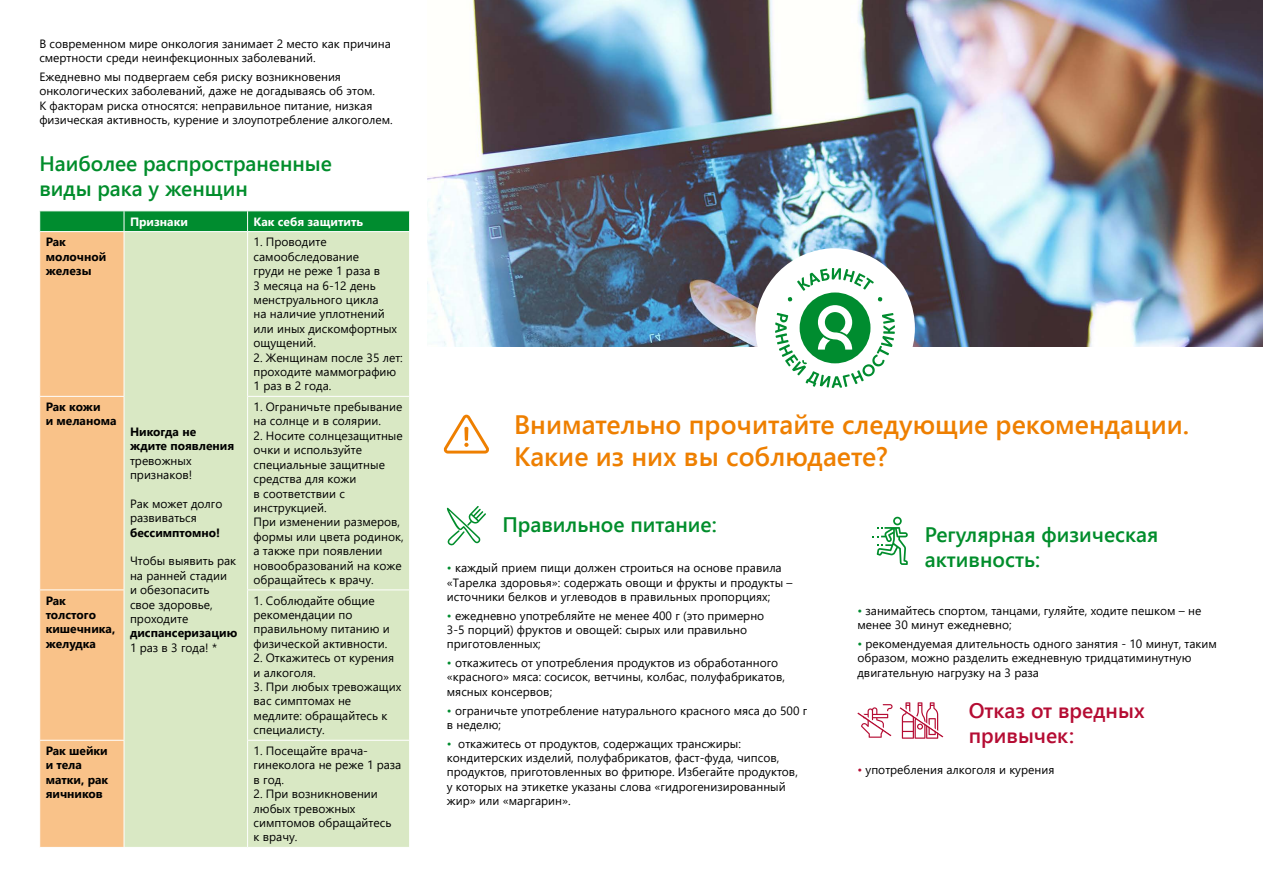
<style>
.page{position:relative;width:1263px;height:893px;background:#fff}
.page>*{position:absolute;margin:0;border:0;box-sizing:border-box;transform-origin:0 0}
.t1{font:600 26.7px/32px "Segoe UI";color:#ee7f00}
.t2{font:600 21px/25.2px "Segoe UI";color:#008d2b}
.t3{font:600 21px/25.2px "Segoe UI";color:#b50c33}
.t4{font:12px/14.4px "Segoe UI";color:#000}
.t5{font:700 12px/14.4px "Segoe UI";color:#000}
.t6{font:700 12px "Segoe UI";color:#fff}
.s1{color:#008c2f}
.s2{color:#b50c33}
</style>
<div class="page">
<svg style="left:40px;top:232px;width:84px;height:615px;background:#f9c38c"></svg>
<div style="left:124px;top:232px;width:285px;height:615px;background:#d9e8c4"></div>
<div style="left:39px;top:211px;width:371px;height:20px;background:#008c2f"></div>
<hr style="left:124px;top:232px;width:1px;height:164px;background:#fff">
<hr style="left:247px;top:232px;width:1px;height:164px;background:#fff">
<hr style="left:39px;top:396px;width:85px;height:1px;background:#fff">
<hr style="left:124px;top:397px;width:1px;height:192px;background:#fff">
<hr style="left:247px;top:396px;width:163px;height:1px;background:#fff">
<hr style="left:247px;top:397px;width:1px;height:192px;background:#fff">
<hr style="left:39px;top:589px;width:85px;height:1px;background:#fff">
<hr style="left:124px;top:590px;width:1px;height:150px;background:#fff">
<hr style="left:247px;top:589px;width:163px;height:1px;background:#fff">
<hr style="left:247px;top:590px;width:1px;height:150px;background:#fff">
<hr style="left:39px;top:740px;width:85px;height:1px;background:#fff">
<hr style="left:124px;top:741px;width:1px;height:106px;background:#fff">
<hr style="left:247px;top:740px;width:163px;height:1px;background:#fff">
<hr style="left:247px;top:741px;width:1px;height:106px;background:#fff">
<img style="left:427px;top:0;width:836px;height:347px">
<div style="left:755px;top:248px;width:160px;height:160px;background:#fff;border-radius:50%"></div>
<svg style="left:775px;top:268px;width:120px;height:120px"></svg>
<svg style="left:444px;top:415px;width:45px;height:39px"></svg>
<svg style="left:447px;top:506px;width:39px;height:39px"></svg>
<svg style="left:872px;top:517px;width:36px;height:48px"></svg>
<svg style="left:857px;top:702px;width:87px;height:37px"></svg>
<p class="t4" style="left:39px;top:36px;width:353px">В современном мире онкология занимает 2 место как причина смертности среди неинфекционных заболеваний.</p>
<p class="t4" style="left:39px;top:69px;width:355px">Ежедневно мы подвергаем себя риску возникновения онкологических заболеваний, даже не догадываясь об этом.<br>К факторам риска относятся: неправильное питание, низкая физическая активность, курение и злоупотребление алкоголем.</p>
<h2 class="t2" style="left:39px;top:149px;width:294px">Наиболее распространенные виды рака у женщин</h2>
<p class="t5" style="left:46px;top:235px;width:62px">Рак молочной железы</p>
<p class="t6" style="left:130px;top:212px;width:59px">Признаки</p>
<p class="t6" style="left:254px;top:212px;width:111px">Как себя защитить</p>
<p class="t4" style="left:254px;top:235px;width:145px">1. Проводите самообследование<br>груди не реже 1 раза в<br>3 месяца на 6-12 день менструального цикла<br>на наличие уплотнений или иных дискомфортных ощущений.</p>
<p class="t4" style="left:254px;top:350px;width:151px">2. Женщинам после 35 лет: проходите маммографию<br>1 раз в 2 года.</p>
<p class="t5" style="left:46px;top:399px;width:72px">Рак кожи<br>и меланома</p>
<p class="t4" style="left:254px;top:399px;width:150px">1. Ограничьте пребывание на солнце и в солярии.</p>
<p class="t4" style="left:254px;top:428px;width:152px">2. Носите солнцезащитные очки и используйте специальные защитные средства для кожи<br>в соответствии с инструкцией.<br>При изменении размеров, формы или цвета родинок, а также при появлении новообразований на коже обращайтесь к врачу.</p>
<p class="t5" style="left:46px;top:593px;width:71px">Рак толстого кишечника, желудка</p>
<p class="t4" style="left:254px;top:593px;width:138px">1. Соблюдайте общие рекомендации по правильному питанию и физической активности.</p>
<p class="t4" style="left:254px;top:651px;width:142px">2. Откажитесь от курения и алкоголя.</p>
<p class="t4" style="left:254px;top:679px;width:149px">3. При любых тревожащих вас симптомах не медлите: обращайтесь к специалисту.</p>
<p class="t5" style="left:46px;top:743px;width:64px">Рак шейки и тела матки, рак яичников</p>
<p class="t4" style="left:254px;top:743px;width:149px">1. Посещайте врача&shy;гинеколога не реже 1 раза в год.</p>
<p class="t5" style="left:130px;top:424px;width:106px">Никогда не ждите появления</p>
<p class="t4" style="left:130px;top:453px;width:64px">тревожных признаков!</p>
<p class="t4" style="left:130px;top:496px;width:94px">Рак может долго развиваться</p>
<p class="t5" style="left:130px;top:525px;width:92px">бессимптомно!</p>
<p class="t4" style="left:130px;top:554px;width:108px">Чтобы выявить рак на ранней стадии и обезопасить свое здоровье, проходите</p>
<p class="t5" style="left:130px;top:626px;width:109px">диспансеризацию</p>
<p class="t4" style="left:130px;top:640px;width:88px">1 раз в 3 года! *</p>
<p class="t4" style="left:254px;top:786px;width:139px">2. При возникновении любых тревожных симптомов обращайтесь к врачу.</p>
<h1 class="t1" style="left:514px;top:407px;width:677px">Внимательно прочитайте следующие рекомендации.<br>Какие из них вы соблюдаете?</h1>
<h2 class="t2" style="left:502px;top:511px;width:216px">Правильное питание:</h2>
<h2 class="t2" style="left:925px;top:521px;width:235px">Регулярная физическая активность:</h2>
<p class="t4" style="left:447px;top:560px;width:347px"><span class="s1">•</span> каждый прием пищи должен строиться на основе правила «Тарелка здоровья»: содержать овощи и фрукты и продукты – источники белков и углеводов в правильных пропорциях;</p>
<p class="t4" style="left:447px;top:608px;width:319px"><span class="s1">•</span> ежедневно употребляйте не менее 400 г (это примерно<br>3-5 порций) фруктов и овощей: сырых или правильно приготовленных;</p>
<p class="t4" style="left:447px;top:655px;width:340px"><span class="s1">•</span> откажитесь от употребления продуктов из обработанного «красного» мяса: сосисок, ветчины, колбас, полуфабрикатов, мясных консервов;</p>
<p class="t4" style="left:447px;top:703px;width:362px"><span class="s1">•</span> ограничьте употребление натурального красного мяса до 500 г в неделю;</p>
<p class="t4" style="left:447px;top:736px;width:353px"><span class="s1">•</span> откажитесь от продуктов, содержащих трансжиры: кондитерских изделий, полуфабрикатов, фаст-фуда, чипсов, продуктов, приготовленных во фритюре. Избегайте продуктов, у которых на этикетке указаны слова «гидрогенизированный жир» или «маргарин».</p>
<p class="t4" style="left:857px;top:603px;width:345px"><span class="s1">•</span> занимайтесь спортом, танцами, гуляйте, ходите пешком – не менее 30 минут ежедневно;</p>
<p class="t4" style="left:857px;top:636px;width:361px"><span class="s1">•</span> рекомендуемая длительность одного занятия - 10 минут, таким образом, можно разделить ежедневную тридцатиминутную двигательную нагрузку на 3 раза</p>
<h2 class="t3" style="left:969px;top:697px;width:177px">Отказ от вредных привычек:</h2>
<p class="t4" style="left:857px;top:762px;width:198px"><span class="s2">•</span> употребления алкоголя и курения</p>
</div>
